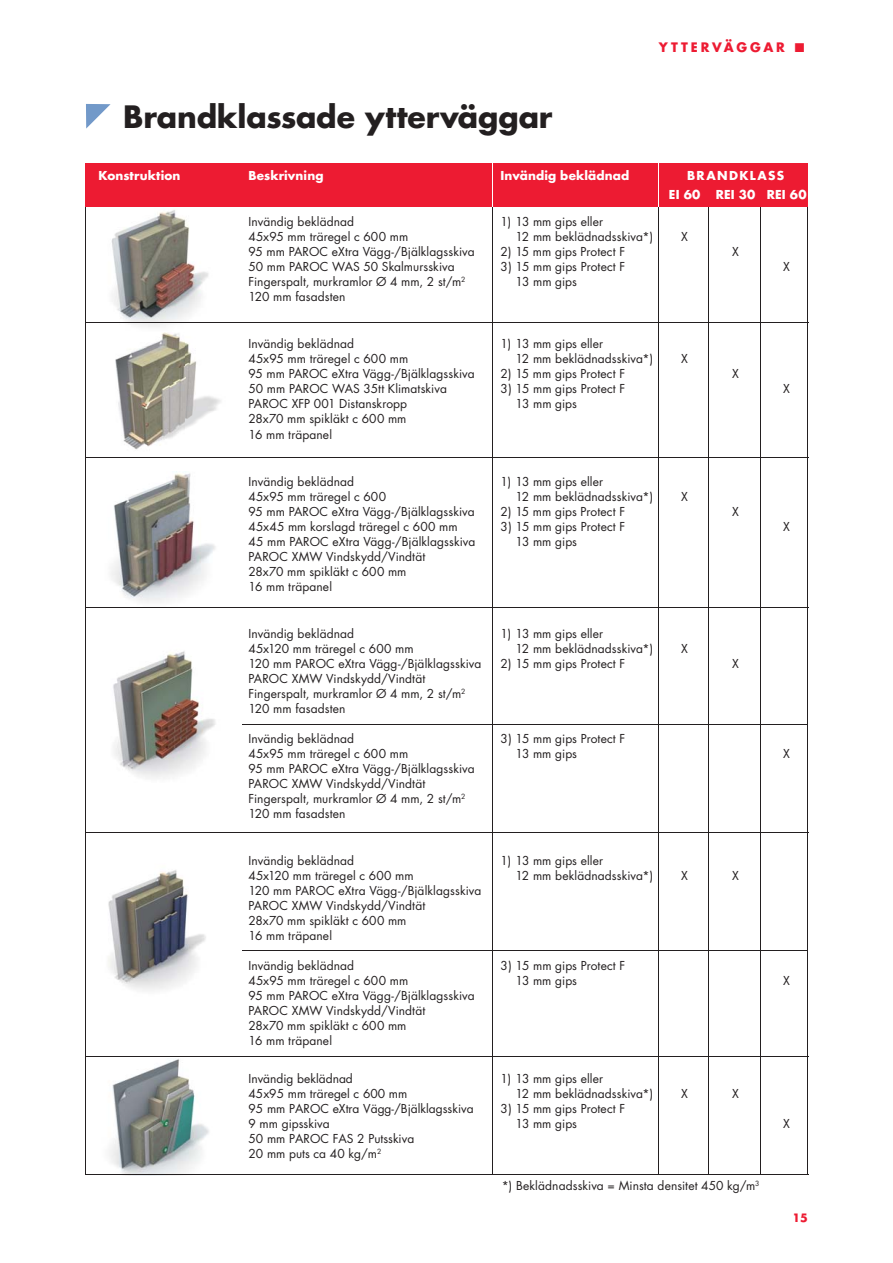
<style>
.page{position:relative;width:893px;height:1263px;background:#fff}
.page>*{position:absolute;margin:0;border:0;box-sizing:border-box;transform-origin:0 0}
.t1{font:700 30px "Futura";letter-spacing:-.005em;color:#231f20}
.t2{font:700 12.75px "Futura";letter-spacing:.225em;color:#ed1b32}
.t3{font:12px/15px "Futura";letter-spacing:.005em;color:#231f20}
.t4{font:700 12px "Futura";letter-spacing:.01em;color:#fff}
.t5{font:700 12px/18.6px "Futura";letter-spacing:.115em;color:#fff}
.t6{font:700 11.25px "Futura";color:#ed1b32}
</style>
<div class="page">
<img style="left:108px;top:870px;width:135px;height:121px">
<img style="left:113px;top:651px;width:152px;height:127px">
<hr style="left:85px;top:203px;width:1px;height:972px;background:#231f20">
<hr style="left:492px;top:203px;width:1px;height:972px;background:#231f20">
<img style="left:115px;top:332px;width:106px;height:118px">
<img style="left:96px;top:1059px;width:118px;height:116px">
<img style="left:99px;top:471px;width:128px;height:137px">
<img style="left:97px;top:206px;width:118px;height:121px">
<hr style="left:807px;top:203px;width:1px;height:972px;background:#231f20">
<hr style="left:709px;top:203px;width:1px;height:972px;background:#231f20">
<hr style="left:760px;top:203px;width:1px;height:972px;background:#231f20">
<hr style="left:658px;top:203px;width:1px;height:972px;background:#231f20">
<div style="left:85px;top:163px;width:723px;height:12px;background:#ed1b32"></div>
<div style="left:85px;top:173px;width:723px;height:33px;background:#ed1b32"></div>
<hr style="left:85px;top:322px;width:723px;height:1px;background:#231f20">
<hr style="left:85px;top:457px;width:723px;height:1px;background:#231f20">
<hr style="left:85px;top:608px;width:723px;height:1px;background:#231f20">
<hr style="left:243px;top:725px;width:565px;height:1px;background:#231f20">
<hr style="left:85px;top:833px;width:723px;height:1px;background:#231f20">
<hr style="left:243px;top:950px;width:565px;height:1px;background:#231f20">
<hr style="left:85px;top:1056px;width:723px;height:1px;background:#231f20">
<hr style="left:85px;top:1175px;width:723px;height:1px;background:#231f20">
<svg style="left:86px;top:104px;width:25px;height:25px"></svg>
<hr style="left:492px;top:159px;width:1px;height:48px;background:#fff">
<hr style="left:658px;top:159px;width:1px;height:48px;background:#fff">
<h1 class="t1" style="left:123px;top:103px;width:431px">Brandklassade ytterväggar</h1>
<p class="t2" style="left:659px;top:42px;width:147px">YTTERVÄGGAR ■</p>
<p class="t4" style="left:99px;top:170px;width:83px">Konstruktion</p>
<p class="t4" style="left:249px;top:170px;width:76px">Beskrivning</p>
<p class="t4" style="left:501px;top:170px;width:130px">Invändig beklädnad</p>
<p class="t5" style="left:669px;top:167px;width:117px;text-indent:18px">BRANDKLASS<br>EI 60</p>
<p class="t4" style="left:716px;top:189px;width:92px">REI 30 REI 60</p>
<p class="t3" style="left:249px;top:216px;width:107px">Invändig beklädnad</p>
<p class="t3" style="left:501px;top:216px;width:104px">1) 13 mm gips eller</p>
<p class="t3" style="left:249px;top:231px;width:161px">45x95 mm träregel c 600 mm</p>
<p class="t3" style="left:516px;top:231px;width:139px">12 mm beklädnadsskiva*)</p>
<p class="t3" style="left:681px;top:231px;width:8px">X</p>
<p class="t3" style="left:249px;top:246px;width:228px">95 mm PAROC eXtra Vägg-/Bjälklagsskiva</p>
<p class="t3" style="left:501px;top:246px;width:126px">2) 15 mm gips Protect F</p>
<p class="t3" style="left:732px;top:246px;width:8px">X</p>
<p class="t3" style="left:249px;top:261px;width:208px">50 mm PAROC WAS 50 Skalmursskiva</p>
<p class="t3" style="left:501px;top:261px;width:126px">3) 15 mm gips Protect F</p>
<p class="t3" style="left:783px;top:261px;width:8px">X</p>
<p class="t3" style="left:249px;top:276px;width:218px">Fingerspalt, murkramlor Ø 4 mm, 2 st/m<sup>2</sup></p>
<p class="t3" style="left:516px;top:276px;width:63px">13 mm gips</p>
<p class="t3" style="left:249px;top:291px;width:98px">120 mm fasadsten</p>
<p class="t3" style="left:249px;top:338px;width:107px">Invändig beklädnad</p>
<p class="t3" style="left:501px;top:338px;width:104px">1) 13 mm gips eller</p>
<p class="t3" style="left:249px;top:353px;width:161px">45x95 mm träregel c 600 mm</p>
<p class="t3" style="left:516px;top:353px;width:139px">12 mm beklädnadsskiva*)</p>
<p class="t3" style="left:681px;top:353px;width:8px">X</p>
<p class="t3" style="left:249px;top:368px;width:228px">95 mm PAROC eXtra Vägg-/Bjälklagsskiva</p>
<p class="t3" style="left:501px;top:368px;width:126px">2) 15 mm gips Protect F</p>
<p class="t3" style="left:732px;top:368px;width:8px">X</p>
<p class="t3" style="left:249px;top:383px;width:200px">50 mm PAROC WAS 35tt Klimatskiva</p>
<p class="t3" style="left:501px;top:383px;width:126px">3) 15 mm gips Protect F</p>
<p class="t3" style="left:783px;top:383px;width:8px">X</p>
<p class="t3" style="left:249px;top:398px;width:160px">PAROC XFP 001 Distanskropp</p>
<p class="t3" style="left:516px;top:398px;width:63px">13 mm gips</p>
<p class="t3" style="left:249px;top:413px;width:159px">28x70 mm spikläkt c 600 mm<br>16 mm träpanel</p>
<p class="t3" style="left:249px;top:475px;width:107px">Invändig beklädnad</p>
<p class="t3" style="left:501px;top:475px;width:104px">1) 13 mm gips eller</p>
<p class="t3" style="left:249px;top:490px;width:139px">45x95 mm träregel c 600</p>
<p class="t3" style="left:516px;top:490px;width:139px">12 mm beklädnadsskiva*)</p>
<p class="t3" style="left:681px;top:490px;width:8px">X</p>
<p class="t3" style="left:249px;top:505px;width:228px">95 mm PAROC eXtra Vägg-/Bjälklagsskiva</p>
<p class="t3" style="left:501px;top:505px;width:126px">2) 15 mm gips Protect F</p>
<p class="t3" style="left:732px;top:505px;width:8px">X</p>
<p class="t3" style="left:249px;top:520px;width:211px">45x45 mm korslagd träregel c 600 mm</p>
<p class="t3" style="left:501px;top:520px;width:126px">3) 15 mm gips Protect F</p>
<p class="t3" style="left:783px;top:520px;width:8px">X</p>
<p class="t3" style="left:249px;top:535px;width:228px">45 mm PAROC eXtra Vägg-/Bjälklagsskiva</p>
<p class="t3" style="left:516px;top:535px;width:63px">13 mm gips</p>
<p class="t3" style="left:249px;top:550px;width:178px">PAROC XMW Vindskydd/Vindtät<br>28x70 mm spikläkt c 600 mm<br>16 mm träpanel</p>
<p class="t3" style="left:249px;top:627px;width:107px">Invändig beklädnad</p>
<p class="t3" style="left:501px;top:627px;width:104px">1) 13 mm gips eller</p>
<p class="t3" style="left:249px;top:642px;width:167px">45x120 mm träregel c 600 mm</p>
<p class="t3" style="left:516px;top:642px;width:139px">12 mm beklädnadsskiva*)</p>
<p class="t3" style="left:681px;top:642px;width:8px">X</p>
<p class="t3" style="left:249px;top:657px;width:234px">120 mm PAROC eXtra Vägg-/Bjälklagsskiva</p>
<p class="t3" style="left:501px;top:657px;width:126px">2) 15 mm gips Protect F</p>
<p class="t3" style="left:732px;top:657px;width:8px">X</p>
<p class="t3" style="left:249px;top:672px;width:218px">PAROC XMW Vindskydd/Vindtät<br>Fingerspalt, murkramlor Ø 4 mm, 2 st/m<sup>2<br></sup>120 mm fasadsten</p>
<p class="t3" style="left:249px;top:732px;width:107px">Invändig beklädnad</p>
<p class="t3" style="left:501px;top:732px;width:126px">3) 15 mm gips Protect F</p>
<p class="t3" style="left:249px;top:747px;width:161px">45x95 mm träregel c 600 mm</p>
<p class="t3" style="left:516px;top:747px;width:63px">13 mm gips</p>
<p class="t3" style="left:783px;top:747px;width:8px">X</p>
<p class="t3" style="left:249px;top:762px;width:228px">95 mm PAROC eXtra Vägg-/Bjälklagsskiva<br>PAROC XMW Vindskydd/Vindtät<br>Fingerspalt, murkramlor Ø 4 mm, 2 st/m<sup>2<br></sup>120 mm fasadsten</p>
<p class="t3" style="left:249px;top:854px;width:107px">Invändig beklädnad</p>
<p class="t3" style="left:501px;top:854px;width:104px">1) 13 mm gips eller</p>
<p class="t3" style="left:249px;top:869px;width:167px">45x120 mm träregel c 600 mm</p>
<p class="t3" style="left:516px;top:869px;width:139px">12 mm beklädnadsskiva*)</p>
<p class="t3" style="left:681px;top:869px;width:8px">X</p>
<p class="t3" style="left:732px;top:869px;width:8px">X</p>
<p class="t3" style="left:249px;top:884px;width:234px">120 mm PAROC eXtra Vägg-/Bjälklagsskiva<br>PAROC XMW Vindskydd/Vindtät<br>28x70 mm spikläkt c 600 mm<br>16 mm träpanel</p>
<p class="t3" style="left:249px;top:959px;width:107px">Invändig beklädnad</p>
<p class="t3" style="left:501px;top:959px;width:126px">3) 15 mm gips Protect F</p>
<p class="t3" style="left:249px;top:974px;width:161px">45x95 mm träregel c 600 mm</p>
<p class="t3" style="left:516px;top:974px;width:63px">13 mm gips</p>
<p class="t3" style="left:783px;top:974px;width:8px">X</p>
<p class="t3" style="left:249px;top:989px;width:228px">95 mm PAROC eXtra Vägg-/Bjälklagsskiva<br>PAROC XMW Vindskydd/Vindtät<br>28x70 mm spikläkt c 600 mm<br>16 mm träpanel</p>
<p class="t3" style="left:249px;top:1072px;width:106px">Invändig beklädnad</p>
<p class="t3" style="left:501px;top:1072px;width:104px">1) 13 mm gips eller</p>
<p class="t3" style="left:249px;top:1087px;width:160px">45x95 mm träregel c 600 mm</p>
<p class="t3" style="left:516px;top:1087px;width:139px">12 mm beklädnadsskiva*)</p>
<p class="t3" style="left:681px;top:1087px;width:8px">X</p>
<p class="t3" style="left:732px;top:1087px;width:8px">X</p>
<p class="t3" style="left:249px;top:1102px;width:227px">95 mm PAROC eXtra Vägg-/Bjälklagsskiva</p>
<p class="t3" style="left:501px;top:1102px;width:126px">3) 15 mm gips Protect F</p>
<p class="t3" style="left:249px;top:1117px;width:83px">9 mm gipsskiva</p>
<p class="t3" style="left:516px;top:1117px;width:63px">13 mm gips</p>
<p class="t3" style="left:783px;top:1117px;width:8px">X</p>
<p class="t3" style="left:249px;top:1132px;width:167px">50 mm PAROC FAS 2 Putsskiva<br>20 mm puts ca 40 kg/m<sup>2</sup></p>
<p class="t3" style="left:502px;top:1179px;width:259px">*) Beklädnadsskiva = Minsta densitet 450 kg/m<sup>3</sup></p>
<p class="t6" style="left:792px;top:1212px;width:17px">15</p>
</div>
